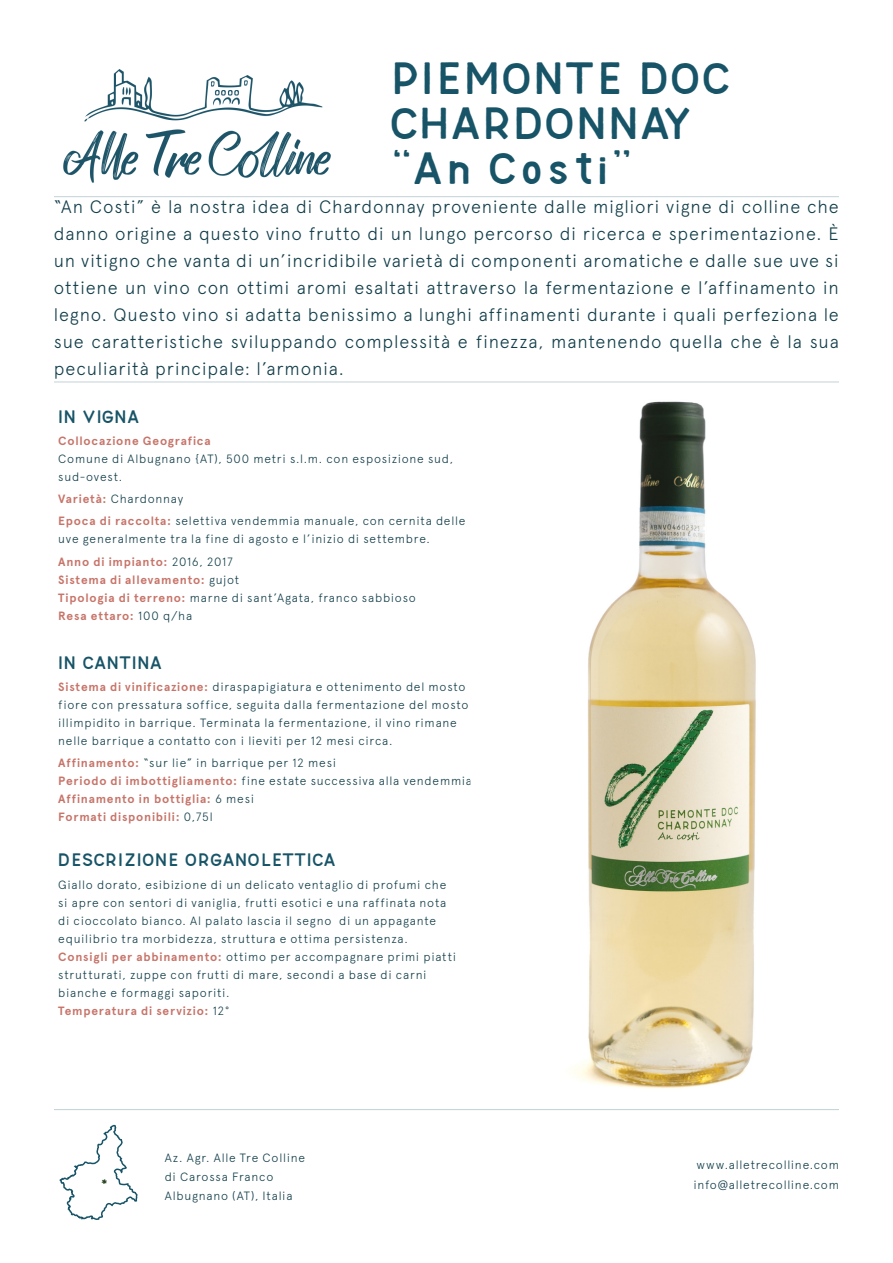
<style>
.page{position:relative;width:893px;height:1263px;background:#fff}
.page>*{position:absolute;margin:0;border:0;box-sizing:border-box;transform-origin:0 0}
.t1{font:45px "Lumber";letter-spacing:.05em;color:#175467}
.t2{font:300 18px/27px "Apercu";letter-spacing:.045em;color:#123e4a;text-align:justify}
.t3{font:18px "Lumber";letter-spacing:.05em;color:#175467}
.t4{font:300 12px/18px "Apercu";letter-spacing:.065em;color:#123e4a}
.t5{font:700 12px/18px "Apercu";letter-spacing:.065em;color:#c77469}
.t6{font:italic 700 11.7px "Cera Basic";color:#26421f;scale:1.08 1}
.s1{font-weight:700;color:#c77469}
.s2{font-weight:300;color:#123e4a}
</style>
<div class="page">
<img style="left:572px;top:401px;width:184px;height:688px">
<hr style="left:54px;top:196px;width:785px;height:1px;background:#175467">
<hr style="left:54px;top:382px;width:785px;height:1px;background:#175467">
<hr style="left:54px;top:1109px;width:785px;height:1px;background:#175467">
<svg style="left:59px;top:1124px;width:79px;height:96px"></svg>
<img style="left:64px;top:69px;width:266px;height:113px">
<p class="t1" style="left:391px;top:57px;width:340px">PIEMONTE DOC</p>
<p class="t1" style="left:391px;top:102px;width:302px">CHARDONNAY</p>
<p class="t1" style="left:391px;top:147px;width:243px">“An Costi”</p>
<p class="t2" style="left:54px;top:193px;width:786px">“An Costi” è la nostra idea di Chardonnay proveniente dalle migliori vigne di colline che danno origine a questo vino frutto di un lungo percorso di ricerca e sperimentazione. È un vitigno che vanta di un’incridibile varietà di componenti aromatiche e dalle sue uve si ottiene un vino con ottimi aromi esaltati attraverso la fermentazione e l’affinamento in legno. Questo vino si adatta benissimo a lunghi affinamenti durante i quali perfeziona le sue caratteristiche sviluppando complessità e finezza, mantenendo quella che è la sua peculiarità principale: l’armonia.</p>
<p class="t3" style="left:58px;top:408px;width:82px">IN VIGNA</p>
<p class="t5" style="left:58px;top:432px;width:154px">Collocazione Geografica</p>
<p class="t4" style="left:58px;top:450px;width:396px">Comune di Albugnano {AT), 500 metri s.l.m. con esposizione sud, sud-ovest.</p>
<p class="t4" style="left:58px;top:490px;width:127px"><span class="s1">Varietà:</span> Chardonnay</p>
<p class="t4" style="left:58px;top:512px;width:409px"><span class="s1">Epoca di raccolta:</span> selettiva vendemmia manuale, con cernita delle uve generalmente tra la fine di agosto e l’inizio di settembre.</p>
<p class="t5" style="left:58px;top:552px;width:359px">Anno di impianto: <span class="s2">2016, 2017<br></span>Sistema di allevamento: <span class="s2">gujot<br></span>Tipologia di terreno: <span class="s2">marne di sant’Agata, franco sabbioso </span>Resa ettaro: <span class="s2">100 q/ha</span></p>
<p class="t3" style="left:58px;top:654px;width:105px">IN CANTINA</p>
<p class="t4" style="left:58px;top:678px;width:412px"><span class="s1">Sistema di vinificazione:</span> diraspapigiatura e ottenimento del mosto fiore con pressatura soffice, seguita dalla fermentazione del mosto illimpidito in barrique. Terminata la fermentazione, il vino rimane nelle barrique a contatto con i lieviti per 12 mesi circa.</p>
<p class="t5" style="left:58px;top:754px;width:415px">Affinamento: <span class="s2">“sur lie” in barrique per 12 mesi<br></span>Periodo di imbottigliamento: <span class="s2">fine estate successiva alla vendemmia </span>Affinamento in bottiglia: <span class="s2">6 mesi<br></span>Formati disponibili: <span class="s2">0,75l</span></p>
<p class="t3" style="left:58px;top:852px;width:279px">DESCRIZIONE ORGANOLETTICA</p>
<p class="t4" style="left:58px;top:875px;width:399px">Giallo dorato, esibizione di un delicato ventaglio di profumi che si apre con sentori di vaniglia, frutti esotici e una raffinata nota di cioccolato bianco. Al palato lascia il segno di un appagante equilibrio tra morbidezza, struttura e ottima persistenza.<br><span class="s1">Consigli per abbinamento:</span> ottimo per accompagnare primi piatti strutturati, zuppe con frutti di mare, secondi a base di carni bianche e formaggi saporiti.<br><span class="s1">Temperatura di servizio:</span> 12°</p>
<p class="t6" style="left:101px;top:1177px;width:7px">*</p>
<p class="t4" style="left:165px;top:1148px;width:142px">Az. Agr. Alle Tre Colline</p>
<p class="t4" style="left:165px;top:1168px;width:110px">di Carossa Franco</p>
<p class="t4" style="left:165px;top:1187px;width:129px">Albugnano (AT), Italia</p>
<p class="t4" style="left:697px;top:1156px;width:144px">www.alletrecolline.com</p>
<p class="t4" style="left:693px;top:1175px;width:147px">info@alletrecolline.com</p>
</div>
